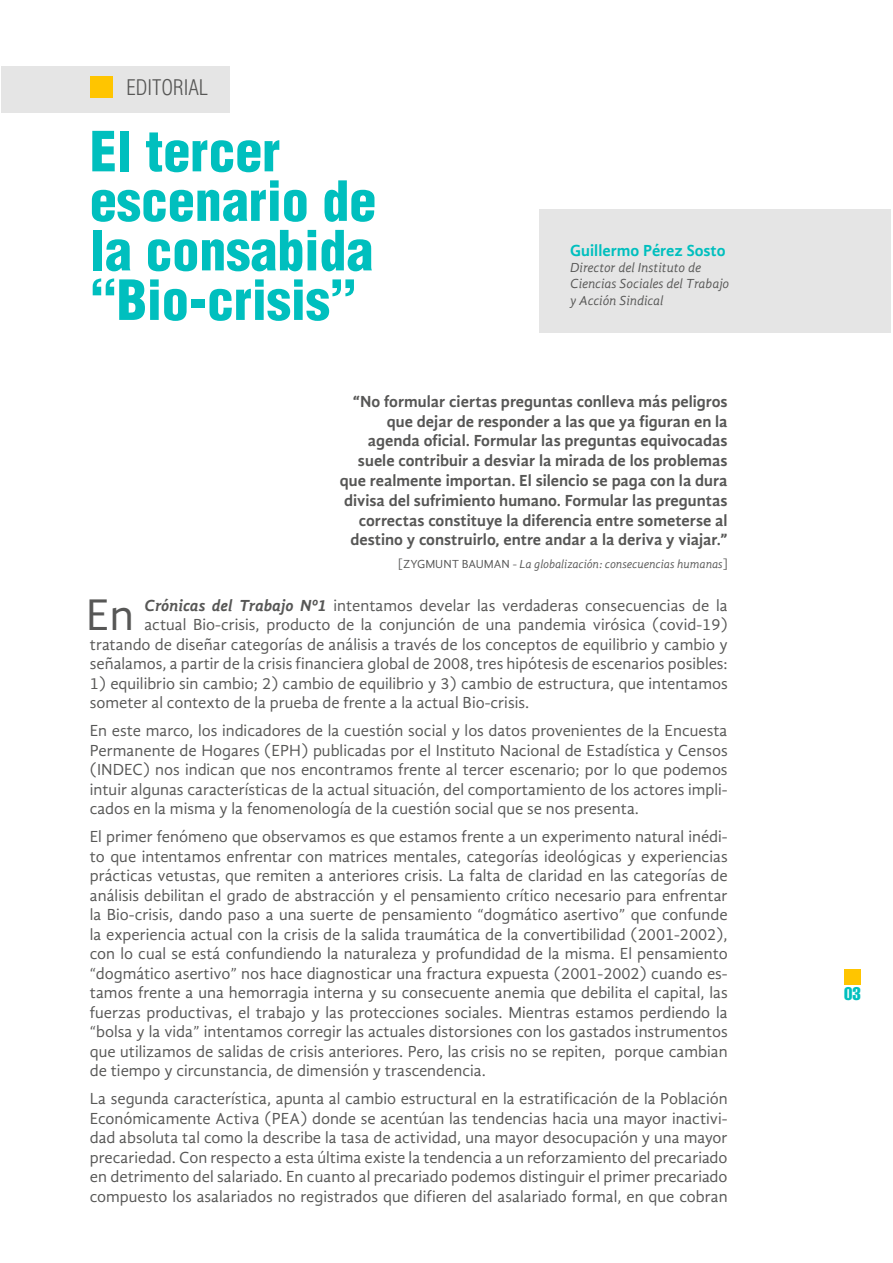
<style>
.page{position:relative;width:893px;height:1263px;background:#fff}
.page>*{position:absolute;margin:0;border:0;box-sizing:border-box;transform-origin:0 0}
.t1{font:900 condensed 54px/49.5px "Helvetica LT Std";color:#00bfbe}
.t2{font:45.6px "Gandhi Sans";color:#575756}
.t3{font:300 condensed 21px "Helvetica LT Std";color:#575756}
.t4{font:18px "Helvetica LT Std Comp";color:#00bfbe}
.t5{font:16.5px/19.5px "Gandhi Sans";color:#575756;text-align:justify}
.t6{font:700 16.5px/19.8px "Gandhi Sans";color:#575756;text-align:right}
.t7{font:700 16.5px "Gandhi Sans";color:#00bfbe}
.t8{font:italic 13.5px/16.2px "Gandhi Sans";color:#575756}
.t9{font:italic 12px "Gandhi Sans";color:#575756}
.s1{font-style:normal}
.s2{font-weight:700;font-style:italic}
</style>
<div class="page">
<div style="left:844px;top:969px;width:16px;height:15px;background:#ffc500"></div>
<div style="left:539px;top:209px;width:352px;height:124px;background:#e5e5e5"></div>
<div style="left:1px;top:66px;width:229px;height:47px;background:#e5e5e5"></div>
<div style="left:90px;top:77px;width:23px;height:21px;background:#ffc500"></div>
<p class="t3" style="left:126px;top:74px;width:83px">EDITORIAL</p>
<h1 class="t1" style="left:90px;top:126px;width:288px">El tercer escenario de la consabida “Bio-crisis”</h1>
<p class="t7" style="left:570px;top:241px;width:157px">Guillermo Pérez Sosto</p>
<p class="t8" style="left:570px;top:260px;width:160px">Director del Instituto de<br>Ciencias Sociales del Trabajo y Acción Sindical</p>
<p class="t6" style="left:340px;top:391px;width:389px">“No formular ciertas preguntas conlleva más peligros que dejar de responder a las que ya figuran en la agenda oficial. Formular las preguntas equivocadas suele contribuir a desviar la mirada de los problemas que realmente importan. El silencio se paga con la dura divisa del sufrimiento humano. Formular las preguntas correctas constituye la diferencia entre someterse al destino y construirlo, entre andar a la deriva y viajar.”</p>
<p class="t9" style="left:398px;top:557px;width:331px"><span class="s1">[ZYGMUNT BAUMAN -</span> La globalización: consecuencias humanas<span class="s1">]</span></p>
<p class="t5" style="left:90px;top:595px;width:639px;text-align:right"><span class="s2">Crónicas del Trabajo Nº1</span> intentamos develar las verdaderas consecuencias de la<br>actual Bio-crisis, producto de la conjunción de una pandemia virósica (covid-19) tratando de diseñar categorías de análisis a través de los conceptos de equilibrio y cambio y señalamos, a partir de la crisis financiera global de 2008, tres hipótesis de escenarios posibles:</p>
<p class="t5" style="left:90px;top:673px;width:639px">1) equilibrio sin cambio; 2) cambio de equilibrio y 3) cambio de estructura, que intentamos someter al contexto de la prueba de frente a la actual Bio-crisis.</p>
<p class="t5" style="left:90px;top:721px;width:639px">En este marco, los indicadores de la cuestión social y los datos provenientes de la Encuesta Permanente de Hogares (EPH) publicadas por el Instituto Nacional de Estadística y Censos (INDEC) nos indican que nos encontramos frente al tercer escenario; por lo que podemos intuir algunas características de la actual situación, del comportamiento de los actores impli&shy;cados en la misma y la fenomenología de la cuestión social que se nos presenta.</p>
<p class="t5" style="left:90px;top:827px;width:639px">El primer fenómeno que observamos es que estamos frente a un experimento natural inédi&shy;to que intentamos enfrentar con matrices mentales, categorías ideológicas y experiencias prácticas vetustas, que remiten a anteriores crisis. La falta de claridad en las categorías de análisis debilitan el grado de abstracción y el pensamiento crítico necesario para enfrentar la Bio-crisis, dando paso a una suerte de pensamiento “dogmático asertivo” que confunde la experiencia actual con la crisis de la salida traumática de la convertibilidad (2001-2002), con lo cual se está confundiendo la naturaleza y profundidad de la misma. El pensamiento “dogmático asertivo” nos hace diagnosticar una fractura expuesta (2001-2002) cuando es&shy;tamos frente a una hemorragia interna y su consecuente anemia que debilita el capital, las fuerzas productivas, el trabajo y las protecciones sociales. Mientras estamos perdiendo la “bolsa y la vida” intentamos corregir las actuales distorsiones con los gastados instrumentos que utilizamos de salidas de crisis anteriores. Pero, las crisis no se repiten, porque cambian de tiempo y circunstancia, de dimensión y trascendencia.</p>
<p class="t5" style="left:90px;top:1089px;width:639px">La segunda característica, apunta al cambio estructural en la estratificación de la Población Económicamente Activa (PEA) donde se acentúan las tendencias hacia una mayor inactivi&shy;dad absoluta tal como la describe la tasa de actividad, una mayor desocupación y una mayor precariedad. Con respecto a esta última existe la tendencia a un reforzamiento del precariado en detrimento del salariado. En cuanto al precariado podemos distinguir el primer precariado compuesto los asalariados no registrados que difieren del asalariado formal, en que cobran</p>
<h2 class="t2" style="left:86px;top:589px;width:50px">En</h2>
<p class="t4" style="left:844px;top:982px;width:18px">03</p>
</div>
